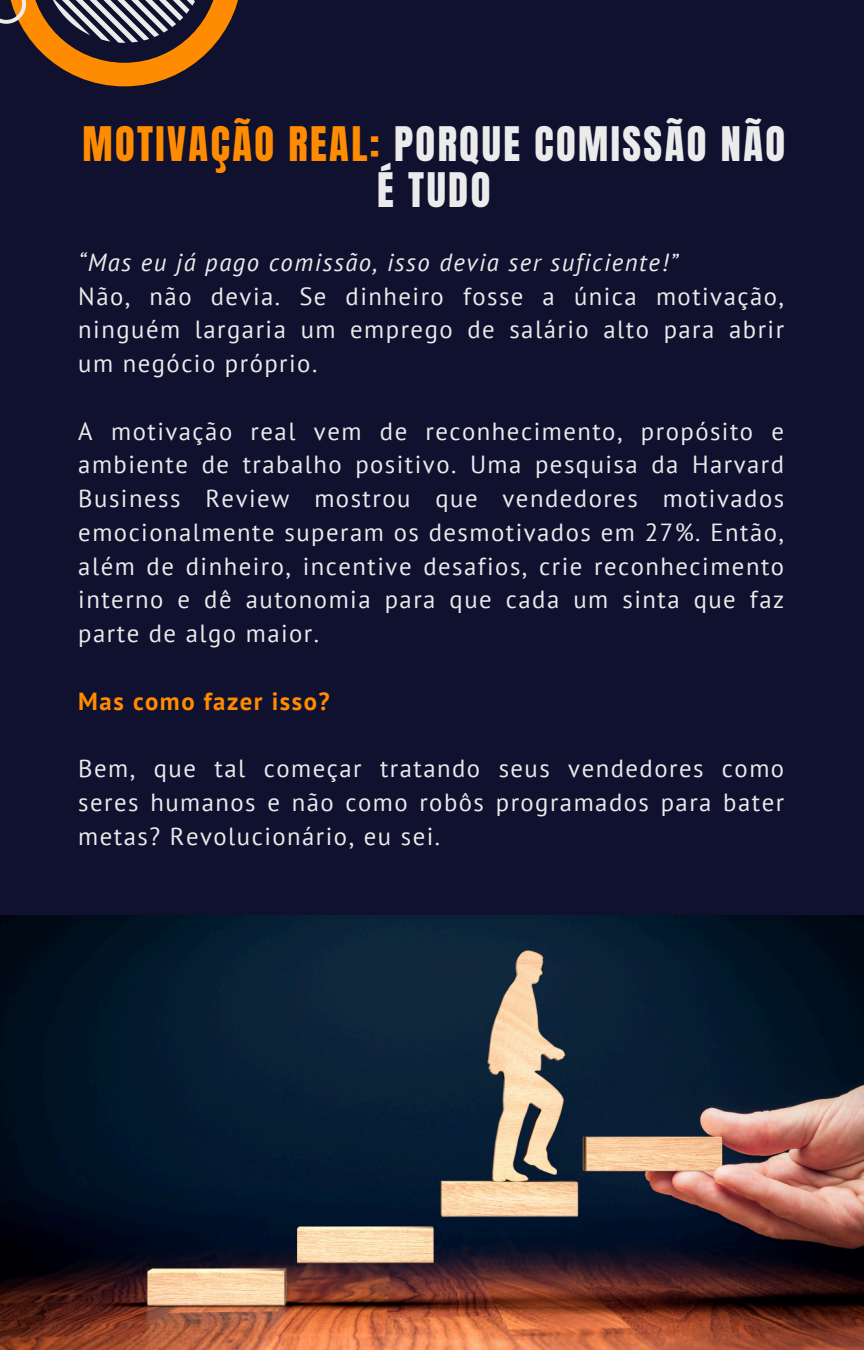
<style>
.page{position:relative;width:864px;height:1350px;background:#10102f}
.page>*{position:absolute;margin:0;border:0;box-sizing:border-box;transform-origin:0 0}
.t1{font:40.5px/45.4px "Anton";letter-spacing:.06em;color:#ebebeb;text-align:center}
.t2{font:24.75px/33.8px "PT Sans";letter-spacing:.06em;color:#ebebeb;text-align:justify}
.t3{font:italic 24.75px "PT Sans";letter-spacing:.06em;color:#ebebeb}
.t4{font:700 24.75px "PT Sans";letter-spacing:.06em;color:#ff8c00}
.s1{color:#ff8c00}
</style>
<div class="page">
<svg style="left:0;top:0;width:238px;height:86px"></svg>
<img style="left:0;top:916px;width:864px;height:434px">
<p class="t1" style="left:82px;top:122px;width:704px"><span class="s1">MOTIVAÇÃO REAL:</span> PORQUE COMISSÃO NÃO<br>É TUDO</p>
<p class="t3" style="left:78px;top:246px;width:601px">“Mas eu já pago comissão, isso devia ser suficiente!”</p>
<p class="t2" style="left:78px;top:279px;width:707px">Não, não devia. Se dinheiro fosse a única motivação, ninguém largaria um emprego de salário alto para abrir um negócio próprio.</p>
<p class="t2" style="left:78px;top:414px;width:707px">A motivação real vem de reconhecimento, propósito e ambiente de trabalho positivo. Uma pesquisa da Harvard Business Review mostrou que vendedores motivados emocionalmente superam os desmotivados em 27%. Então, além de dinheiro, incentive desafios, crie reconhecimento interno e dê autonomia para que cada um sinta que faz parte de algo maior.</p>
<h1 class="t4" style="left:78px;top:685px;width:253px">Mas como fazer isso?</h1>
<p class="t2" style="left:78px;top:751px;width:707px">Bem, que tal começar tratando seus vendedores como seres humanos e não como robôs programados para bater metas? Revolucionário, eu sei.</p>
</div>
